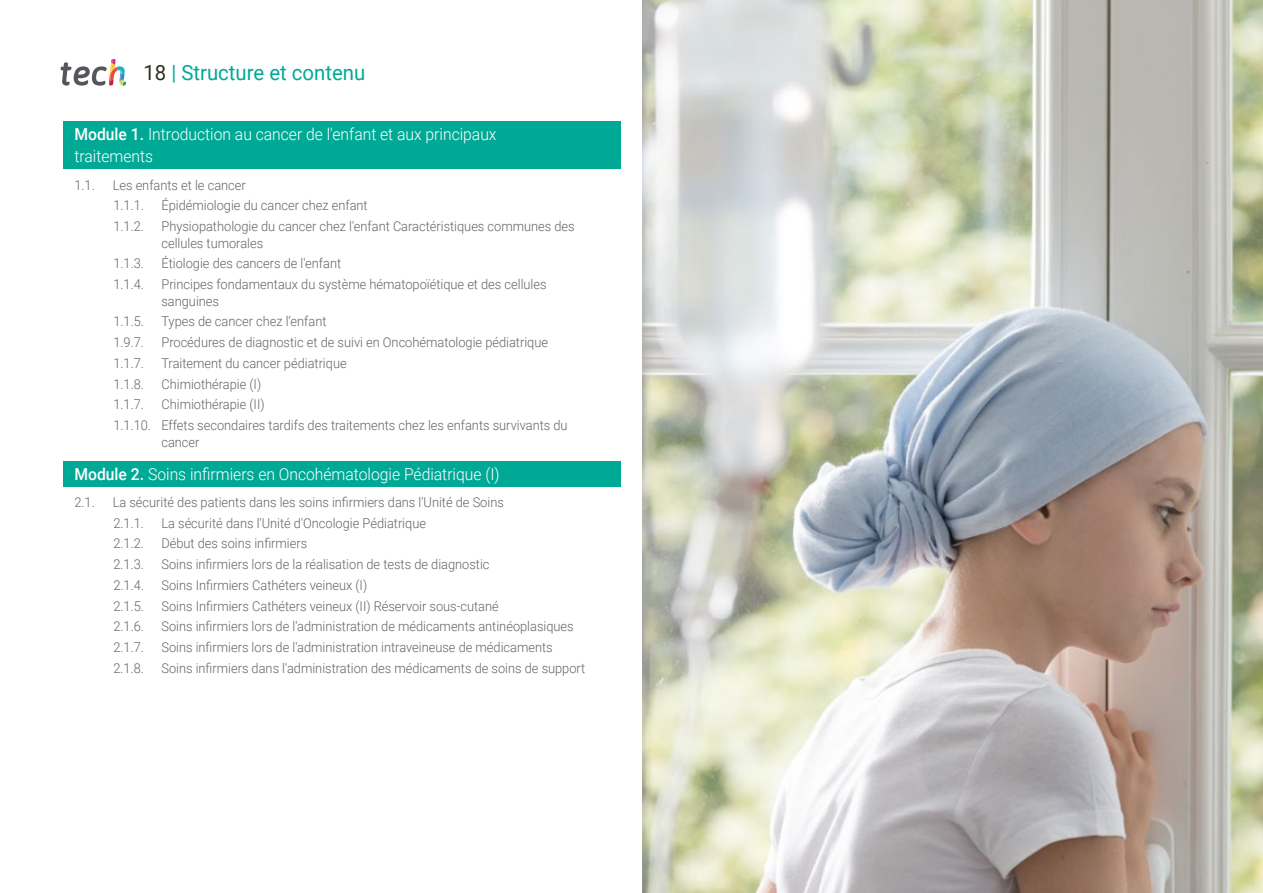
<style>
.page{position:relative;width:1263px;height:893px;background:#fff}
.page>*{position:absolute;margin:0;border:0;box-sizing:border-box;transform-origin:0 0}
.t1{font:21px "Roboto";color:#00a996}
.t2{font:300 16.5px/22.5px "Roboto";color:#fff;scale:.95 1}
.t3{font:300 13.5px/20.7px "Roboto";color:#61646a;scale:.95 1}
.s1{color:#312e20}
.s2{font-weight:500}
</style>
<div class="page">
<div style="left:63px;top:121px;width:558px;height:48px;background:#00a996"></div>
<div style="left:63px;top:461px;width:558px;height:25px;background:#00a996"></div>
<img style="left:642px;top:0;width:621px;height:893px">
<svg style="left:61px;top:59px;width:65px;height:27px"></svg>
<h1 class="t1" style="left:144px;top:57px;width:223px"><span class="s1">18</span> | Structure et contenu</h1>
<p class="t2" style="left:74px;top:122px;width:446px"><span class="s2">Module 1.</span> Introduction au cancer de l'enfant et aux principaux traitements</p>
<p class="t3" style="left:74px;top:174px;width:23px">1.1.</p>
<p class="t3" style="left:113px;top:174px;width:142px">Les enfants et le cancer<br>1.1.1.</p>
<p class="t3" style="left:161px;top:195px;width:219px">Épidémiologie du cancer chez enfant</p>
<p class="t3" style="left:113px;top:215px;width:34px">1.1.2.</p>
<p class="t3" style="left:161px;top:218px;width:436px;line-height:16.5px">Physiopathologie du cancer chez l'enfant Caractéristiques communes des cellules tumorales</p>
<p class="t3" style="left:113px;top:253px;width:34px">1.1.3.</p>
<p class="t3" style="left:161px;top:253px;width:191px">Étiologie des cancers de l'enfant</p>
<p class="t3" style="left:113px;top:273px;width:34px">1.1.4.</p>
<p class="t3" style="left:161px;top:276px;width:407px;line-height:16.5px">Principes fondamentaux du système hématopoïétique et des cellules sanguines</p>
<p class="t3" style="left:113px;top:311px;width:34px">1.1.5.</p>
<p class="t3" style="left:161px;top:311px;width:175px">Types de cancer chez l’enfant</p>
<p class="t3" style="left:113px;top:331px;width:34px">1.9.7.</p>
<p class="t3" style="left:161px;top:331px;width:408px">Procédures de diagnostic et de suivi en Oncohématologie pédiatrique</p>
<p class="t3" style="left:113px;top:352px;width:34px">1.1.7.</p>
<p class="t3" style="left:161px;top:352px;width:196px">Traitement du cancer pédiatrique</p>
<p class="t3" style="left:113px;top:373px;width:34px">1.1.8.</p>
<p class="t3" style="left:161px;top:373px;width:107px">Chimiothérapie (I)</p>
<p class="t3" style="left:113px;top:394px;width:34px">1.1.7.</p>
<p class="t3" style="left:113px;top:394px;width:480px;text-indent:48px">Chimiothérapie (II)<br>1.1.10. Effets secondaires tardifs des traitements chez les enfants survivants du</p>
<p class="t3" style="left:161px;top:431px;width:42px">cancer</p>
<p class="t2" style="left:74px;top:462px;width:449px"><span class="s2">Module 2.</span> Soins infirmiers en Oncohématologie Pédiatrique (I)</p>
<p class="t3" style="left:74px;top:491px;width:23px">2.1.</p>
<p class="t3" style="left:113px;top:491px;width:413px">La sécurité des patients dans les soins infirmiers dans l'Unité de Soins<br>2.1.1.</p>
<p class="t3" style="left:161px;top:512px;width:280px">La sécurité dans l'Unité d'Oncologie Pédiatrique</p>
<p class="t3" style="left:113px;top:533px;width:34px">2.1.2.</p>
<p class="t3" style="left:161px;top:533px;width:155px">Début des soins infirmiers</p>
<p class="t3" style="left:113px;top:553px;width:34px">2.1.3.</p>
<p class="t3" style="left:161px;top:553px;width:347px">Soins infirmiers lors de la réalisation de tests de diagnostic</p>
<p class="t3" style="left:113px;top:574px;width:34px">2.1.4.</p>
<p class="t3" style="left:161px;top:574px;width:218px">Soins Infirmiers Cathéters veineux (I)</p>
<p class="t3" style="left:113px;top:595px;width:34px">2.1.5.</p>
<p class="t3" style="left:161px;top:595px;width:357px">Soins Infirmiers Cathéters veineux (II) Réservoir sous-cutané</p>
<p class="t3" style="left:113px;top:616px;width:34px">2.1.6.</p>
<p class="t3" style="left:161px;top:616px;width:435px">Soins infirmiers lors de l'administration de médicaments antinéoplasiques</p>
<p class="t3" style="left:113px;top:636px;width:34px">2.1.7.</p>
<p class="t3" style="left:161px;top:636px;width:413px">Soins infirmiers lors de l'administration intraveineuse de médicaments</p>
<p class="t3" style="left:113px;top:657px;width:34px">2.1.8.</p>
<p class="t3" style="left:161px;top:657px;width:448px">Soins infirmiers dans l'administration des médicaments de soins de support</p>
</div>
